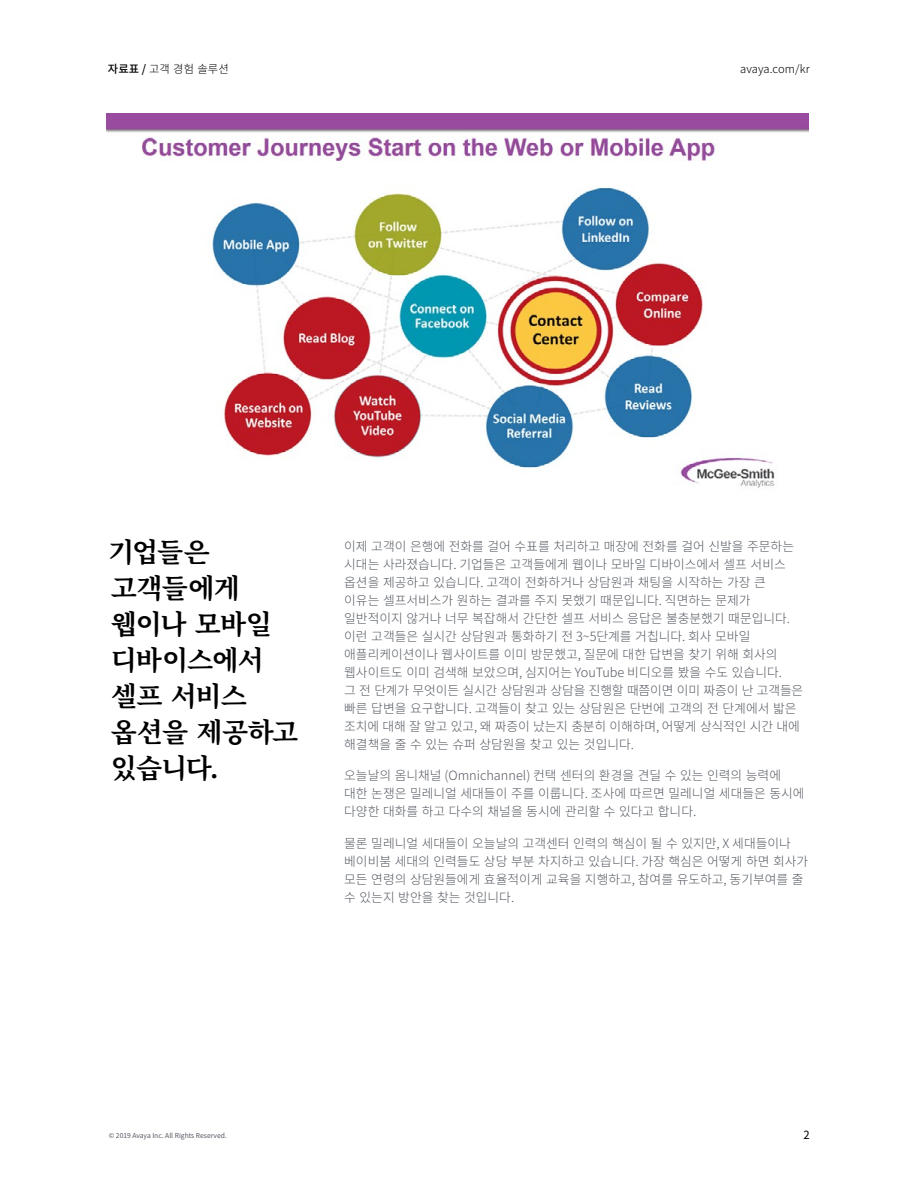
<style>
.page{position:relative;width:918px;height:1188px;background:#fff}
.page>*{position:absolute;margin:0;border:0;box-sizing:border-box;transform-origin:0 0}
.t1{font:700 27px/36px "Noto Serif CJ Ksc";letter-spacing:-.03em;color:#000}
.t2{font:300 12.75px/18px "Noto Sans CJ Kkr";color:#535860}
.t3{font:300 11.25px "Noto Sans CJ Kkr";letter-spacing:.01em;color:#000}
.t4{font:11.25px "Noto Sans CJ Kkr";color:#000}
.t5{font:6.75px "Noto Sans CJ Kkr";color:#535860}
.s1{font-weight:500}
</style>
<div class="page">
<img style="left:107px;top:114px;width:702px;height:374px">
<p class="t3" style="left:108px;top:63px;width:122px"><span class="s1">자료표 /</span> 고객 경험 솔루션</p>
<p class="t3" style="left:740px;top:62px;width:71px">avaya.com/kr</p>
<h1 class="t1" style="left:108px;top:535px;width:192px">기업들은 고객들에게 웹이나 모바일 디바이스에서 셀프 서비스 옵션을 제공하고 있습니다.</h1>
<p class="t2" style="left:344px;top:537px;width:461px">이제 고객이 은행에 전화를 걸어 수표를 처리하고 매장에 전화를 걸어 신발을 주문하는 시대는 사라졌습니다. 기업들은 고객들에게 웹이나 모바일 디바이스에서 셀프 서비스 옵션을 제공하고 있습니다. 고객이 전화하거나 상담원과 채팅을 시작하는 가장 큰 이유는 셀프서비스가 원하는 결과를 주지 못했기 때문입니다. 직면하는 문제가 일반적이지 않거나 너무 복잡해서 간단한 셀프 서비스 응답은 불충분했기 때문입니다. 이런 고객들은 실시간 상담원과 통화하기 전 3~5단계를 거칩니다. 회사 모바일 애플리케이션이나 웹사이트를 이미 방문했고, 질문에 대한 답변을 찾기 위해 회사의 웹사이트도 이미 검색해 보았으며, 심지어는 YouTube 비디오를 봤을 수도 있습니다.<br>그 전 단계가 무엇이든 실시간 상담원과 상담을 진행할 때쯤이면 이미 짜증이 난 고객들은 빠른 답변을 요구합니다. 고객들이 찾고 있는 상담원은 단번에 고객의 전 단계에서 밟은 조치에 대해 잘 알고 있고, 왜 짜증이 났는지 충분히 이해하며, 어떻게 상식적인 시간 내에 해결책을 줄 수 있는 슈퍼 상담원을 찾고 있는 것입니다.</p>
<p class="t2" style="left:344px;top:767px;width:462px">오늘날의 옴니채널 (Omnichannel) 컨택 센터의 환경을 견딜 수 있는 인력의 능력에 대한 논쟁은 밀레니얼 세대들이 주를 이룹니다. 조사에 따르면 밀레니얼 세대들은 동시에 다양한 대화를 하고 다수의 채널을 동시에 관리할 수 있다고 합니다.</p>
<p class="t2" style="left:344px;top:834px;width:465px">물론 밀레니얼 세대들이 오늘날의 고객센터 인력의 핵심이 될 수 있지만, X 세대들이나 베이비붐 세대의 인력들도 상당 부분 차지하고 있습니다. 가장 핵심은 어떻게 하면 회사가 모든 연령의 상담원들에게 효율적이게 교육을 지행하고, 참여를 유도하고, 동기부여를 줄 수 있는지 방안을 찾는 것입니다.</p>
<p class="t5" style="left:109px;top:1132px;width:120px">© 2019 Avaya Inc. All Rights Reserved.</p>
<p class="t4" style="left:803px;top:1128px;width:8px">2</p>
</div>
